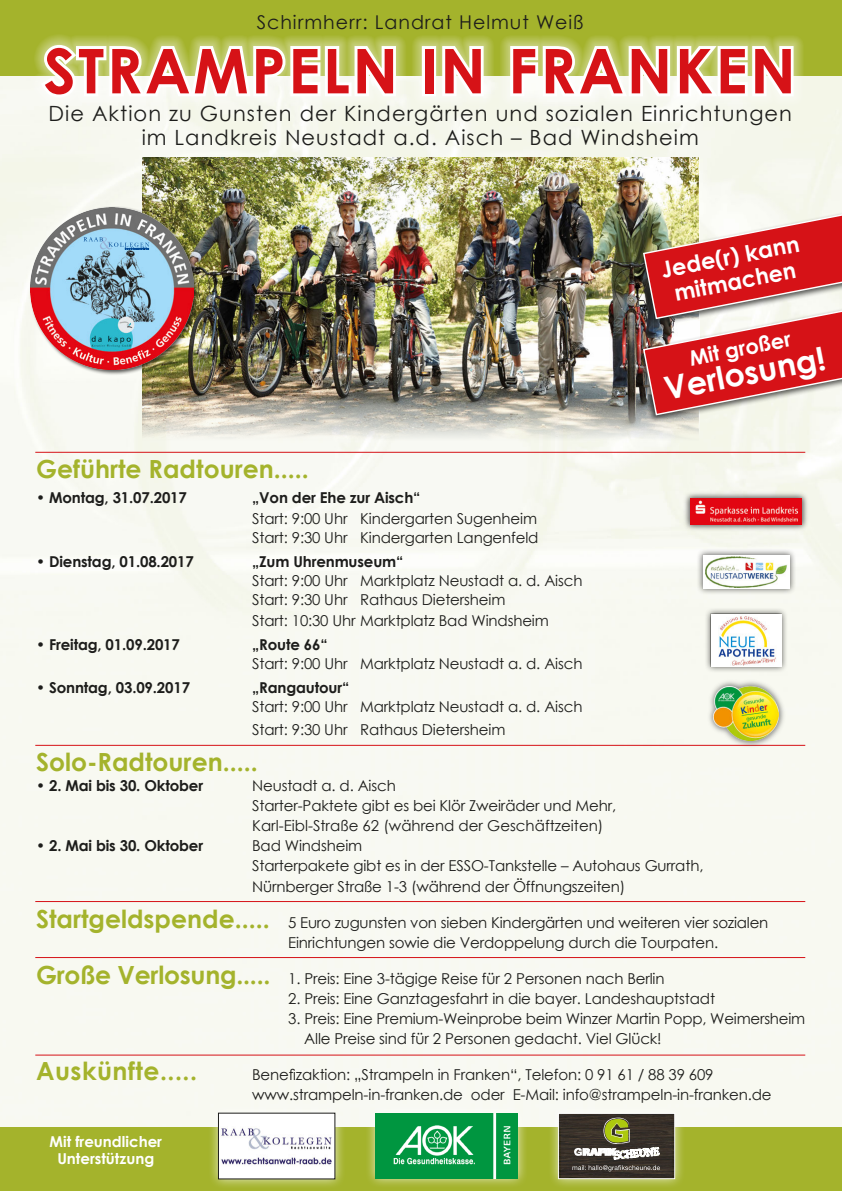
<style>
.page{position:relative;width:842px;height:1191px;background:#fff}
.page>*{position:absolute;margin:0;border:0;box-sizing:border-box;transform-origin:0 0}
.t1{font:700 61.7px "Century Gothic";letter-spacing:.04em;color:#d61217}
.t2{font:700 32px "Century Gothic";color:#fff}
.t3{font:700 25px "Century Gothic";color:#a4b32c}
.t4{font:700 25px "Century Gothic";letter-spacing:.02em;color:#a4b32c}
.t5{font:700 22.6px/25.1px "Century Gothic";color:#fff;text-align:center}
.t6{font:21px/24px "Century Gothic";letter-spacing:.05em;color:#1d1d1b;text-align:center}
.t7{font:700 21px "Century Gothic";color:#fff}
.t8{font:19px "Century Gothic";letter-spacing:.05em;color:#1d1d1b}
.t9{font:15px/20px "Century Gothic";letter-spacing:-.01em;color:#1d1d1b}
.t10{font:700 15px "Century Gothic";letter-spacing:-.01em;color:#1d1d1b}
.t11{font:700 15px/17px "Century Gothic";color:#fff;text-align:center}
.s1{font-weight:400}
.s2{font-weight:700;font-size:25px;color:#a4b32c}
</style>
<div class="page">
<div style="left:0;top:76px;width:842px;height:1051px;background:#f8f9f1"></div>
<div style="left:0;top:1127px;width:842px;height:64px;background:#a4b32c"></div>
<div style="left:0;top:0;width:842px;height:76px;background:#a4b32c"></div>
<div style="left:208px;top:1102px;width:137px;height:87px;background:#fff;opacity:.75"></div>
<div style="left:218px;top:1113px;width:117px;height:65px;background:#fff"></div>
<img style="left:221px;top:1128px;width:111px;height:37px">
<div style="left:31px;top:33px;width:774px;height:75px;background:#fff;opacity:.75"></div>
<svg style="left:37px;top:41px;width:362px;height:61px"></svg>
<div style="left:422px;top:46px;width:14px;height:50px;border:6px solid #fff"></div>
<svg style="left:439px;top:43px;width:48px;height:56px"></svg>
<svg style="left:507px;top:42px;width:289px;height:59px"></svg>
<img style="left:143px;top:158px;width:556px;height:282px">
<div style="left:636px;top:301px;width:206px;height:123px;background:#1d1d1b;opacity:.75"></div>
<div style="left:636px;top:205px;width:206px;height:123px;background:#1d1d1b;opacity:.75"></div>
<svg style="left:642px;top:205px;width:200px;height:211px"></svg>
<hr style="left:35px;top:452px;width:770px;height:1px;background:#d61217">
<hr style="left:35px;top:745px;width:770px;height:1px;background:#d61217">
<hr style="left:35px;top:901px;width:770px;height:1px;background:#d61217">
<hr style="left:35px;top:957px;width:770px;height:1px;background:#d61217">
<hr style="left:35px;top:1054px;width:770px;height:1px;background:#d61217">
<div style="left:548px;top:1102px;width:137px;height:87px;background:#fff;opacity:.75"></div>
<img style="left:560px;top:1115px;width:113px;height:61px">
<div style="left:558px;top:1113px;width:117px;height:65px;border:1px solid #fff"></div>
<svg style="left:572px;top:1117px;width:88px;height:54px"></svg>
<div style="left:29px;top:206px;width:170px;height:169px;background:#1d1d1b;opacity:.75"></div>
<img style="left:31px;top:207px;width:162px;height:163px">
<div style="left:82px;top:236px;width:69px;height:15px;background:#1d1d1b;opacity:.02"></div>
<svg style="left:83px;top:237px;width:66px;height:12px"></svg>
<div style="left:365px;top:1103px;width:163px;height:85px;background:#fff;opacity:.75"></div>
<img style="left:376px;top:1113px;width:142px;height:65px">
<div style="left:704px;top:607px;width:84px;height:65px;background:#1d1d1b;opacity:.75"></div>
<div style="left:711px;top:614px;width:70px;height:52px;background:#fff"></div>
<img style="left:718px;top:616px;width:58px;height:50px">
<div style="left:705px;top:678px;width:82px;height:71px;background:#1d1d1b;opacity:.75"></div>
<div style="left:709px;top:682px;width:74px;height:63px;background:#b3b2b2;opacity:.75"></div>
<img style="left:714px;top:687px;width:64px;height:54px">
<div style="left:696px;top:548px;width:100px;height:47px;background:#1d1d1b;opacity:.75"></div>
<svg style="left:703px;top:555px;width:86px;height:34px"></svg>
<img style="left:705px;top:557px;width:83px;height:30px">
<div style="left:681px;top:489px;width:130px;height:44px;background:#1d1d1b;opacity:.75"></div>
<div style="left:685px;top:494px;width:122px;height:35px;background:#7c7b7b;opacity:.75"></div>
<img style="left:690px;top:498px;width:112px;height:26px">
<p class="t8" style="left:257px;top:9px;width:328px">Schirmherr: Landrat Helmut Weiß</p>
<h1 class="t1" style="left:44px;top:24px;width:754px">STRAMPELN IN FRANKEN</h1>
<h3 class="t6" style="left:49px;top:101px;width:745px">Die Aktion zu Gunsten der Kindergärten und sozialen Einrichtungen im Landkreis Neustadt a.d. Aisch – Bad Windsheim</h3>
<h3 class="t5" style="left:659px;top:256px;width:142px;rotate:-11deg">Jede(r) kann mitmachen</h3>
<h3 class="t7" style="left:686px;top:343px;width:104px;rotate:-11deg">Mit großer</h3>
<h2 class="t2" style="left:660px;top:365px;width:165px;rotate:-11deg">Verlosung!</h2>
<h3 class="t3" style="left:36px;top:450px;width:274px">Geführte Radtouren.....</h3>
<p class="t10" style="left:36px;top:486px;width:152px"><span class="s1">•</span> Montag, 31.07.2017</p>
<p class="t10" style="left:252px;top:486px;width:170px">„Von der Ehe zur Aisch“</p>
<p class="t9" style="left:252px;top:509px;width:288px;line-height:19px">Start: 9:00 Uhr Kindergarten Sugenheim<br>Start: 9:30 Uhr Kindergarten Langenfeld</p>
<p class="t10" style="left:36px;top:550px;width:159px"><span class="s1">•</span> Dienstag, 01.08.2017</p>
<p class="t10" style="left:252px;top:550px;width:153px">„Zum Uhrenmuseum“</p>
<p class="t9" style="left:252px;top:571px;width:332px;line-height:19px">Start: 9:00 Uhr Marktplatz Neustadt a. d. Aisch<br>Start: 9:30 Uhr Rathaus Dietersheim</p>
<p class="t9" style="left:252px;top:610px;width:298px">Start: 10:30 Uhr Marktplatz Bad Windsheim</p>
<p class="t10" style="left:36px;top:633px;width:145px"><span class="s1">•</span> Freitag, 01.09.2017</p>
<p class="t10" style="left:252px;top:633px;width:77px">„Route 66“</p>
<p class="t9" style="left:252px;top:653px;width:332px">Start: 9:00 Uhr Marktplatz Neustadt a. d. Aisch</p>
<p class="t10" style="left:36px;top:676px;width:155px"><span class="s1">•</span> Sonntag, 03.09.2017</p>
<p class="t10" style="left:252px;top:676px;width:99px">„Rangautour“</p>
<p class="t9" style="left:252px;top:695px;width:332px;line-height:23px">Start: 9:00 Uhr Marktplatz Neustadt a. d. Aisch<br>Start: 9:30 Uhr Rathaus Dietersheim</p>
<h3 class="t3" style="left:36px;top:743px;width:223px">Solo-Radtouren.....</h3>
<p class="t10" style="left:36px;top:774px;width:168px"><span class="s1">•</span> 2. Mai bis 30. Oktober</p>
<p class="t9" style="left:252px;top:775px;width:366px">Neustadt a. d. Aisch<br>Starter-Paktete gibt es bei Klör Zweiräder und Mehr,<br>Karl-Eibl-Straße 62 (während der Geschäftzeiten)</p>
<p class="t10" style="left:36px;top:834px;width:168px"><span class="s1">•</span> 2. Mai bis 30. Oktober</p>
<p class="t9" style="left:252px;top:835px;width:453px;line-height:20.5px">Bad Windsheim<br>Starterpakete gibt es in der ESSO-Tankstelle – Autohaus Gurrath,<br>Nürnberger Straße 1-3 (während der Öffnungszeiten)</p>
<p class="t9" style="left:288px;top:912px;width:482px;text-indent:-252px"><span class="s2">Startgeldspende.....</span> 5 Euro zugunsten von sieben Kindergärten und weiteren vier sozialen<br>Einrichtungen sowie die Verdoppelung durch die Tourpaten.</p>
<p class="t9" style="left:36px;top:968px;width:630px"><span class="s2">Große Verlosung.....</span> 1. Preis: Eine 3-tägige Reise für 2 Personen nach Berlin</p>
<p class="t9" style="left:288px;top:988px;width:428px">2. Preis: Eine Ganztagesfahrt in die bayer. Landeshauptstadt</p>
<p class="t9" style="left:304px;top:1008px;width:503px;text-indent:-16px">3. Preis: Eine Premium-Weinprobe beim Winzer Martin Popp, Weimersheim<br>Alle Preise sind für 2 Personen gedacht. Viel Glück!</p>
<h3 class="t4" style="left:36px;top:1052px;width:163px">Auskünfte.....</h3>
<p class="t9" style="left:252px;top:1064px;width:521px">Benefizaktion: „Strampeln in Franken“, Telefon: 0 91 61 / 88 39 609 www.strampeln-in-franken.de oder E-Mail: info@strampeln-in-franken.de</p>
<p class="t11" style="left:50px;top:1132px;width:114px">Mit freundlicher<br>Unterstützung</p>
</div>
